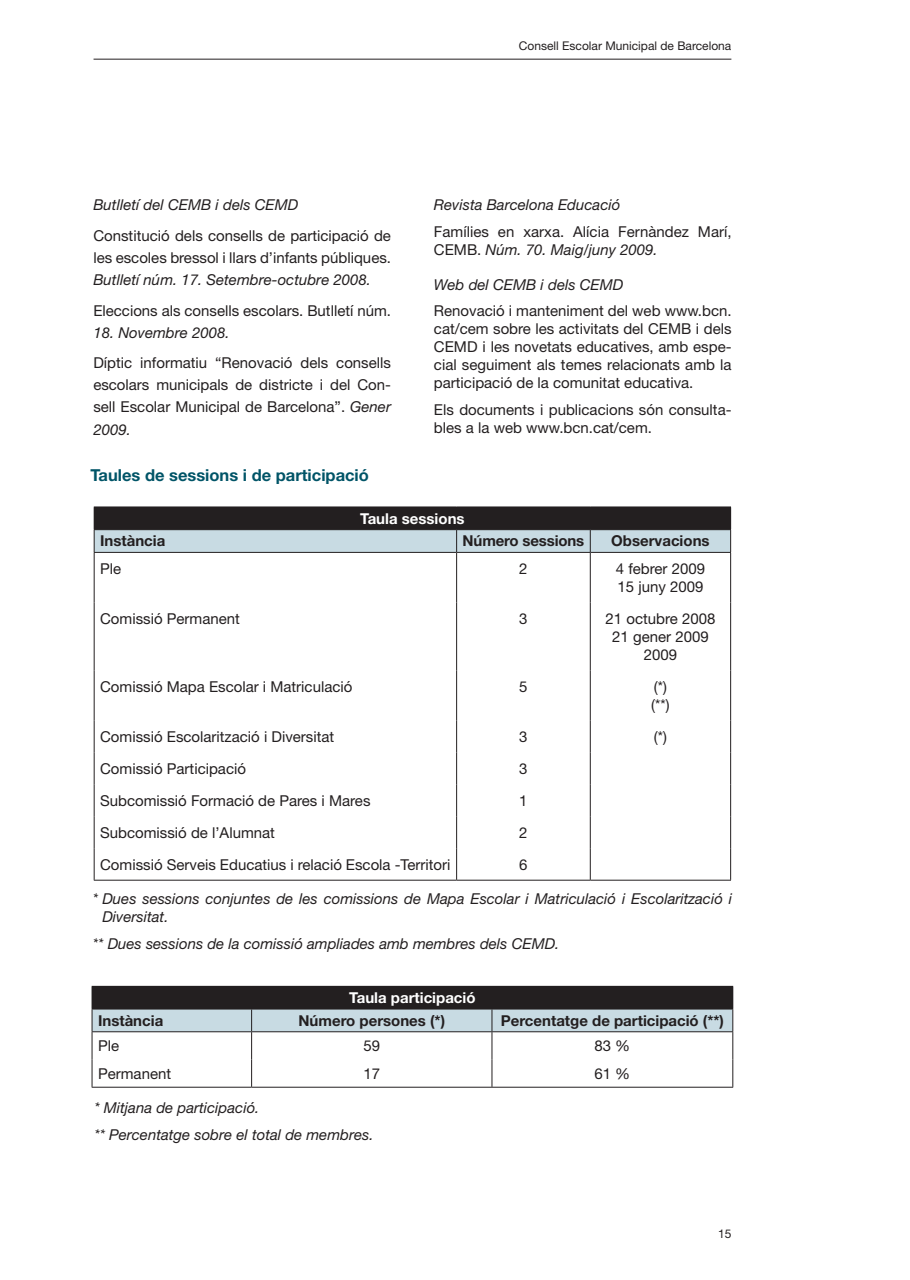
<style>
.page{position:relative;width:910px;height:1280px;background:#fff}
.page>*{position:absolute;margin:0;border:0;box-sizing:border-box;transform-origin:0 0}
.t1{font:700 16.5px "Helvetica Neue LT Std";color:#005467}
.t2{font:15px/18px "Helvetica Neue LT Std";color:#231f20}
.t3{font:italic 15px/18px "Helvetica Neue LT Std";color:#231f20}
.t4{font:700 15px "Helvetica Neue LT Std";color:#231f20}
.t5{font:700 15px "Helvetica Neue LT Std";color:#fff}
.t6{font:12px "Helvetica Neue LT Std";color:#231f20}
.s1{font-style:italic}
</style>
<div class="page">
<hr style="left:94px;top:59px;width:637px;height:1px;background:#231f20">
<hr style="left:92px;top:986px;width:160px;height:1px;background:#231f20">
<hr style="left:252px;top:986px;width:240px;height:1px;background:#231f20">
<hr style="left:492px;top:986px;width:241px;height:1px;background:#231f20">
<svg style="left:92px;top:987px;width:641px;height:100px"></svg>
<hr style="left:92px;top:1087px;width:160px;height:1px;background:#231f20">
<hr style="left:252px;top:1087px;width:240px;height:1px;background:#231f20">
<hr style="left:492px;top:1087px;width:241px;height:1px;background:#231f20">
<svg style="left:94px;top:507px;width:637px;height:45px;background:#72797d"></svg>
<hr style="left:94px;top:552px;width:363px;height:1px;background:#231f20">
<hr style="left:94px;top:553px;width:1px;height:49px;background:#231f20">
<hr style="left:457px;top:552px;width:133px;height:1px;background:#231f20">
<hr style="left:456px;top:553px;width:1px;height:49px;background:#231f20">
<hr style="left:590px;top:552px;width:141px;height:1px;background:#231f20">
<hr style="left:590px;top:553px;width:1px;height:49px;background:#231f20">
<hr style="left:730px;top:553px;width:1px;height:49px;background:#231f20">
<hr style="left:94px;top:602px;width:1px;height:68px;background:#231f20">
<hr style="left:456px;top:602px;width:1px;height:68px;background:#231f20">
<hr style="left:590px;top:602px;width:1px;height:68px;background:#231f20">
<hr style="left:730px;top:602px;width:1px;height:68px;background:#231f20">
<hr style="left:94px;top:670px;width:1px;height:50px;background:#231f20">
<hr style="left:456px;top:670px;width:1px;height:50px;background:#231f20">
<hr style="left:590px;top:670px;width:1px;height:50px;background:#231f20">
<hr style="left:730px;top:670px;width:1px;height:50px;background:#231f20">
<hr style="left:94px;top:720px;width:1px;height:32px;background:#231f20">
<hr style="left:456px;top:720px;width:1px;height:32px;background:#231f20">
<hr style="left:590px;top:720px;width:1px;height:32px;background:#231f20">
<hr style="left:730px;top:720px;width:1px;height:32px;background:#231f20">
<hr style="left:94px;top:752px;width:1px;height:32px;background:#231f20">
<hr style="left:456px;top:752px;width:1px;height:32px;background:#231f20">
<hr style="left:590px;top:752px;width:1px;height:32px;background:#231f20">
<hr style="left:730px;top:752px;width:1px;height:32px;background:#231f20">
<hr style="left:94px;top:784px;width:1px;height:32px;background:#231f20">
<hr style="left:456px;top:784px;width:1px;height:32px;background:#231f20">
<hr style="left:590px;top:784px;width:1px;height:32px;background:#231f20">
<hr style="left:730px;top:784px;width:1px;height:32px;background:#231f20">
<hr style="left:94px;top:816px;width:1px;height:32px;background:#231f20">
<hr style="left:456px;top:816px;width:1px;height:32px;background:#231f20">
<hr style="left:590px;top:816px;width:1px;height:32px;background:#231f20">
<hr style="left:730px;top:816px;width:1px;height:32px;background:#231f20">
<hr style="left:94px;top:848px;width:1px;height:32px;background:#231f20">
<hr style="left:456px;top:848px;width:1px;height:32px;background:#231f20">
<hr style="left:590px;top:848px;width:1px;height:32px;background:#231f20">
<hr style="left:730px;top:848px;width:1px;height:32px;background:#231f20">
<hr style="left:94px;top:880px;width:363px;height:1px;background:#231f20">
<hr style="left:457px;top:880px;width:133px;height:1px;background:#231f20">
<hr style="left:590px;top:880px;width:141px;height:1px;background:#231f20">
<p class="t6" style="left:519px;top:39px;width:214px">Consell Escolar Municipal de Barcelona</p>
<p class="t3" style="left:93px;top:196px;width:206px">Butlletí del CEMB i dels CEMD</p>
<p class="t2" style="left:93px;top:224px;width:299px;line-height:22px">Constitució dels consells de participació de les escoles bressol i llars d’infants públiques.</p>
<p class="t3" style="left:93px;top:270px;width:279px">Butlletí núm. 17. Setembre-octubre 2008.</p>
<p class="t2" style="left:93px;top:301px;width:299px">Eleccions als consells escolars. Butlletí núm.</p>
<p class="t3" style="left:93px;top:323px;width:138px">18. Novembre 2008.</p>
<p class="t2" style="left:93px;top:352px;width:299px;line-height:22px;text-align:justify">Díptic informatiu “Renovació dels consells escolars municipals de districte i del Con&shy;sell Escolar Municipal de Barcelona”. <span class="s1">Gener 2009.</span></p>
<p class="t1" style="left:90px;top:464px;width:280px">Taules de sessions i de participació</p>
<p class="t3" style="left:434px;top:196px;width:188px">Revista Barcelona Educació</p>
<p class="t2" style="left:434px;top:222px;width:299px">Famílies en xarxa. Alícia Fernàndez Marí,<br>CEMB. <span class="s1">Núm. 70. Maig/juny 2009.</span></p>
<p class="t3" style="left:434px;top:275px;width:191px">Web del CEMB i dels CEMD</p>
<p class="t2" style="left:434px;top:302px;width:299px;text-align:justify">Renovació i manteniment del web www.bcn. cat/cem sobre les activitats del CEMB i dels CEMD i les novetats educatives, amb espe&shy;cial seguiment als temes relacionats amb la participació de la comunitat educativa.</p>
<p class="t2" style="left:434px;top:400px;width:299px">Els documents i publicacions són consulta&shy;bles a la web www.bcn.cat/cem.</p>
<p class="t5" style="left:360px;top:509px;width:106px">Taula sessions</p>
<p class="t4" style="left:100px;top:532px;width:67px">Instància</p>
<p class="t4" style="left:463px;top:532px;width:123px">Número sessions</p>
<p class="t4" style="left:611px;top:532px;width:100px">Observacions</p>
<p class="t2" style="left:100px;top:559px;width:23px">Ple</p>
<p class="t2" style="left:519px;top:559px;width:10px">2</p>
<p class="t2" style="left:616px;top:559px;width:91px">4 febrer 2009<br>15 juny 2009</p>
<p class="t2" style="left:100px;top:609px;width:141px">Comissió Permanent</p>
<p class="t2" style="left:519px;top:609px;width:10px">3</p>
<p class="t2" style="left:606px;top:609px;width:111px;text-align:center">21 octubre 2008<br>21 gener 2009<br>2009</p>
<p class="t2" style="left:100px;top:677px;width:254px">Comissió Mapa Escolar i Matriculació</p>
<p class="t2" style="left:519px;top:677px;width:10px">5</p>
<p class="t2" style="left:651px;top:677px;width:20px">(*) (**)</p>
<p class="t2" style="left:100px;top:727px;width:236px">Comissió Escolarització i Diversitat</p>
<p class="t2" style="left:519px;top:727px;width:10px">3</p>
<p class="t2" style="left:654px;top:727px;width:15px">(*)</p>
<p class="t2" style="left:100px;top:759px;width:147px">Comissió Participació</p>
<p class="t2" style="left:519px;top:759px;width:10px">3</p>
<p class="t2" style="left:100px;top:791px;width:272px">Subcomissió Formació de Pares i Mares</p>
<p class="t2" style="left:519px;top:791px;width:10px">1</p>
<p class="t2" style="left:100px;top:823px;width:176px">Subcomissió de l’Alumnat</p>
<p class="t2" style="left:519px;top:823px;width:10px">2</p>
<p class="t2" style="left:100px;top:855px;width:352px">Comissió Serveis Educatius i relació Escola -Territori</p>
<p class="t2" style="left:519px;top:855px;width:10px">6</p>
<p class="t3" style="left:102px;top:890px;width:631px;text-indent:-9px">* Dues sessions conjuntes de les comissions de Mapa Escolar i Matriculació i Escolarització i<br>Diversitat.</p>
<p class="t3" style="left:93px;top:934px;width:468px">** Dues sessions de la comissió ampliades amb membres dels CEMD.</p>
<p class="t5" style="left:349px;top:988px;width:128px">Taula participació</p>
<p class="t4" style="left:98px;top:1011px;width:67px">Instància</p>
<p class="t4" style="left:298px;top:1011px;width:148px">Número persones (*)</p>
<p class="t4" style="left:501px;top:1011px;width:225px">Percentatge de participació (**)</p>
<p class="t2" style="left:98px;top:1036px;width:23px">Ple</p>
<p class="t2" style="left:363px;top:1036px;width:18px">59</p>
<p class="t2" style="left:594px;top:1036px;width:37px">83 %</p>
<p class="t2" style="left:98px;top:1064px;width:75px">Permanent</p>
<p class="t2" style="left:363px;top:1064px;width:18px">17</p>
<p class="t2" style="left:594px;top:1064px;width:37px">61 %</p>
<p class="t3" style="left:94px;top:1094px;width:281px;line-height:26.5px">* Mitjana de participació.<br>** Percentatge sobre el total de membres.</p>
<p class="t6" style="left:718px;top:1226px;width:15px">15</p>
</div>
